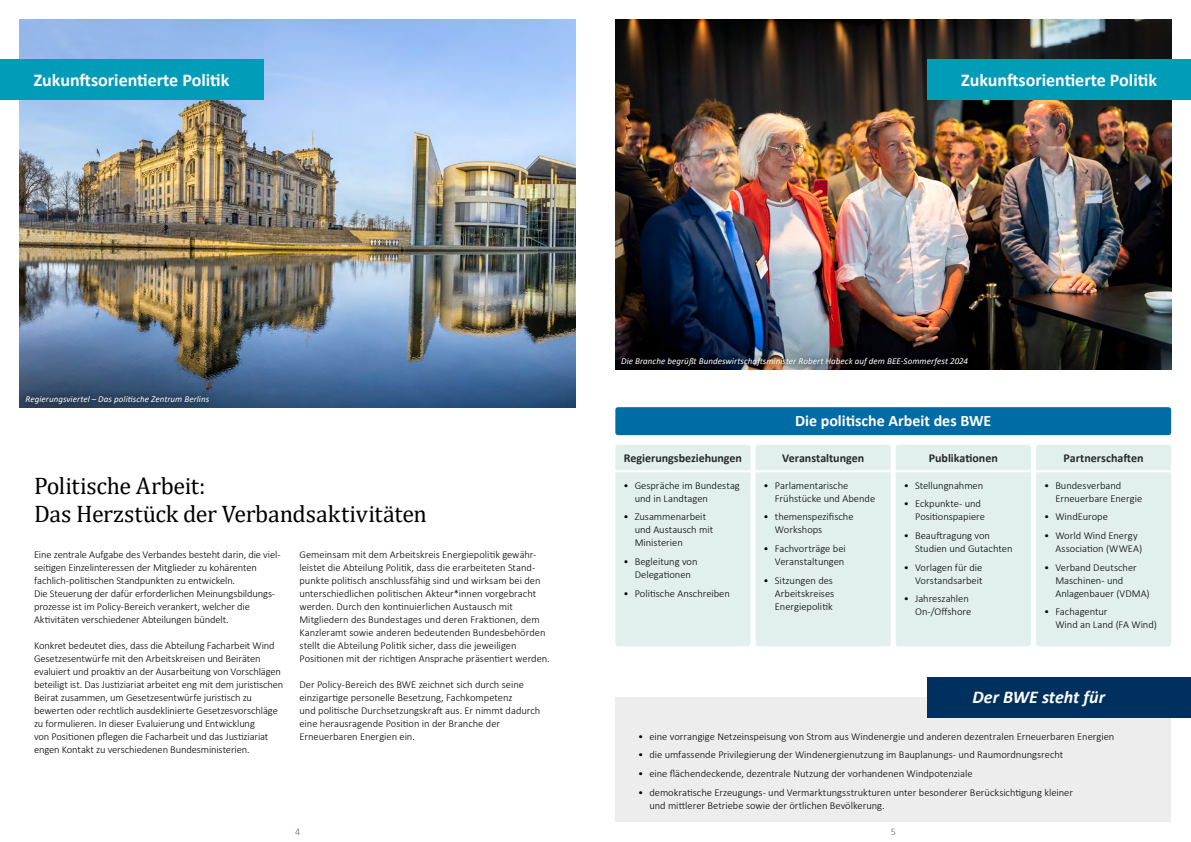
<style>
.page{position:relative;width:1191px;height:842px;background:#fff}
.page>*{position:absolute;margin:0;border:0;box-sizing:border-box;transform-origin:0 0}
.t1{font:24px/28px "Cambria";letter-spacing:-.015em;color:#000}
.t2{font:700 18px "Calibri";color:#fff}
.t3{font:italic 700 18px "Calibri";color:#fff}
.t4{font:700 16px "Calibri";color:#fff}
.t5{font:700 12px "Calibri";color:#282827}
.t6{font:300 10.5px/13px "Calibri";letter-spacing:-.005em;color:#000}
.t7{font:300 10px "Calibri";color:#646363}
.t8{font:italic 9px "Calibri";letter-spacing:.005em;color:#fff}
</style>
<div class="page">
<img style="left:20px;top:20px;width:555px;height:387px">
<img style="left:615px;top:20px;width:556px;height:350px">
<div style="left:927px;top:60px;width:264px;height:40px;background:#009cb8"></div>
<div style="left:0;top:60px;width:263px;height:40px;background:#009cb8"></div>
<div style="left:615px;top:407px;width:556px;height:28px;background:#006ca6;border-radius:3px"></div>
<div style="left:615px;top:352px;width:358px;height:20px;background:#000;opacity:.75"></div>
<div style="left:20px;top:390px;width:195px;height:19px;background:#000;opacity:.75"></div>
<div style="left:615px;top:698px;width:556px;height:124px;background:#ededed"></div>
<div style="left:927px;top:677px;width:264px;height:41px;background:#00305d"></div>
<div style="left:615px;top:445px;width:135px;height:201px;background:#e1f0ec;border-radius:3px"></div>
<div style="left:755px;top:445px;width:135px;height:201px;background:#e1f0ec;border-radius:3px"></div>
<div style="left:895px;top:445px;width:136px;height:201px;background:#e1f0ec;border-radius:3px"></div>
<div style="left:1036px;top:445px;width:135px;height:201px;background:#e1f0ec;border-radius:3px"></div>
<hr style="left:609px;top:470px;width:568px;height:2px;background:#fff">
<h2 class="t2" style="left:34px;top:67px;width:197px">Zukunftsorientierte Politik</h2>
<h2 class="t2" style="left:961px;top:67px;width:197px">Zukunftsorientierte Politik</h2>
<p class="t8" style="left:26px;top:392px;width:185px">Regierungsviertel – Das politische Zentrum Berlins</p>
<h1 class="t1" style="left:34px;top:472px;width:394px">Politische Arbeit:<br>Das Herzstück der Verbandsaktivitäten</h1>
<p class="t6" style="left:34px;top:548px;width:248px">Eine zentrale Aufgabe des Verbandes besteht darin, die viel&shy;seitigen Einzelinteressen der Mitglieder zu kohärenten fachlich-politischen Standpunkten zu entwickeln.<br>Die Steuerung der dafür erforderlichen Meinungsbildungs&shy;prozesse ist im Policy-Bereich verankert, welcher die Aktivitäten verschiedener Abteilungen bündelt.</p>
<p class="t6" style="left:34px;top:639px;width:251px">Konkret bedeutet dies, dass die Abteilung Facharbeit Wind Gesetzesentwürfe mit den Arbeitskreisen und Beiräten evaluiert und proaktiv an der Ausarbeitung von Vorschlägen beteiligt ist. Das Justiziariat arbeitet eng mit dem juristischen Beirat zusammen, um Gesetzesentwürfe juristisch zu bewerten oder rechtlich ausdeklinierte Gesetzesvorschläge zu formulieren. In dieser Evaluierung und Entwicklung<br>von Positionen pflegen die Facharbeit und das Justiziariat engen Kontakt zu verschiedenen Bundesministerien.</p>
<p class="t6" style="left:299px;top:548px;width:252px">Gemeinsam mit dem Arbeitskreis Energiepolitik gewähr&shy;leistet die Abteilung Politik, dass die erarbeiteten Stand&shy;punkte politisch anschlussfähig sind und wirksam bei den unterschiedlichen politischen Akteur*innen vorgebracht werden. Durch den kontinuierlichen Austausch mit Mitgliedern des Bundestages und deren Fraktionen, dem Kanzleramt sowie anderen bedeutenden Bundesbehörden stellt die Abteilung Politik sicher, dass die jeweiligen Positionen mit der richtigen Ansprache präsentiert werden.</p>
<p class="t6" style="left:299px;top:678px;width:242px">Der Policy-Bereich des BWE zeichnet sich durch seine einzigartige personelle Besetzung, Fachkompetenz<br>und politische Durchsetzungskraft aus. Er nimmt dadurch eine herausragende Position in der Branche der Erneuerbaren Energien ein.</p>
<p class="t8" style="left:621px;top:355px;width:348px">Die Branche begrüßt Bundeswirtschaftsminister Robert Habeck auf dem BEE-Sommerfest 2024</p>
<p class="t5" style="left:624px;top:450px;width:120px">Regierungsbeziehungen</p>
<p class="t6" style="left:634px;top:479px;width:107px;text-indent:-11px">• Gespräche im Bundestag und in Landtagen</p>
<p class="t6" style="left:634px;top:510px;width:80px;text-indent:-11px">• Zusammenarbeit und Austausch mit<br>Ministerien</p>
<p class="t6" style="left:623px;top:555px;width:76px;text-align:center">• Begleitung von<br>Delegationen</p>
<p class="t6" style="left:623px;top:587px;width:108px">• Politische Anschreiben</p>
<h3 class="t4" style="left:795px;top:409px;width:198px">Die politische Arbeit des BWE</h3>
<p class="t5" style="left:782px;top:450px;width:84px">Veranstaltungen</p>
<p class="t6" style="left:775px;top:479px;width:102px;text-indent:-11px">• Parlamentarische<br>Frühstücke und Abende</p>
<p class="t6" style="left:775px;top:510px;width:80px;text-indent:-11px">• themenspezifische<br>Workshops</p>
<p class="t6" style="left:763px;top:542px;width:84px;text-align:right">• Fachvorträge bei<br>Veranstaltungen</p>
<p class="t6" style="left:775px;top:574px;width:61px;text-align:justify;text-indent:-11px">• Sitzungen des Arbeitskreises Energiepolitik</p>
<p class="t5" style="left:929px;top:450px;width:70px">Publikationen</p>
<p class="t6" style="left:903px;top:479px;width:81px">• Stellungnahmen</p>
<p class="t6" style="left:915px;top:497px;width:71px;text-indent:-11px">• Eckpunkte- und<br>Positionspapiere</p>
<p class="t6" style="left:915px;top:529px;width:99px;text-indent:-11px">• Beauftragung von<br>Studien und Gutachten</p>
<p class="t6" style="left:903px;top:561px;width:80px;text-align:right">• Vorlagen für die<br>Vorstandsarbeit</p>
<p class="t6" style="left:903px;top:592px;width:69px;text-align:right">• Jahreszahlen<br>On-/Offshore</p>
<p class="t5" style="left:1063px;top:450px;width:81px">Partnerschaften</p>
<p class="t6" style="left:1055px;top:479px;width:88px;text-indent:-11px">• Bundesverband<br>Erneuerbare Energie</p>
<p class="t6" style="left:1044px;top:510px;width:65px">• WindEurope</p>
<p class="t6" style="left:1055px;top:529px;width:88px;text-indent:-11px">• World Wind Energy<br>Association (WWEA)</p>
<p class="t6" style="left:1055px;top:561px;width:96px;text-indent:-11px">• Verband Deutscher<br>Maschinen- und<br>Anlagenbauer (VDMA)</p>
<p class="t6" style="left:1055px;top:605px;width:103px;text-indent:-11px">• Fachagentur<br>Wind an Land (FA Wind)</p>
<h2 class="t3" style="left:972px;top:685px;width:134px">Der BWE steht für</h2>
<p class="t6" style="left:638px;top:730px;width:478px">• eine vorrangige Netzeinspeisung von Strom aus Windenergie und anderen dezentralen Erneuerbaren Energien</p>
<p class="t6" style="left:638px;top:748px;width:427px">• die umfassende Privilegierung der Windenergienutzung im Bauplanungs- und Raumordnungsrecht</p>
<p class="t6" style="left:638px;top:767px;width:336px">• eine flächendeckende, dezentrale Nutzung der vorhandenen Windpotenziale</p>
<p class="t6" style="left:649px;top:786px;width:425px;text-indent:-11px">• demokratische Erzeugungs- und Vermarktungsstrukturen unter besonderer Berücksichtigung kleiner und mittlerer Betriebe sowie der örtlichen Bevölkerung.</p>
<p class="t7" style="left:295px;top:825px;width:7px">4</p>
<p class="t7" style="left:890px;top:825px;width:7px">5</p>
</div>
